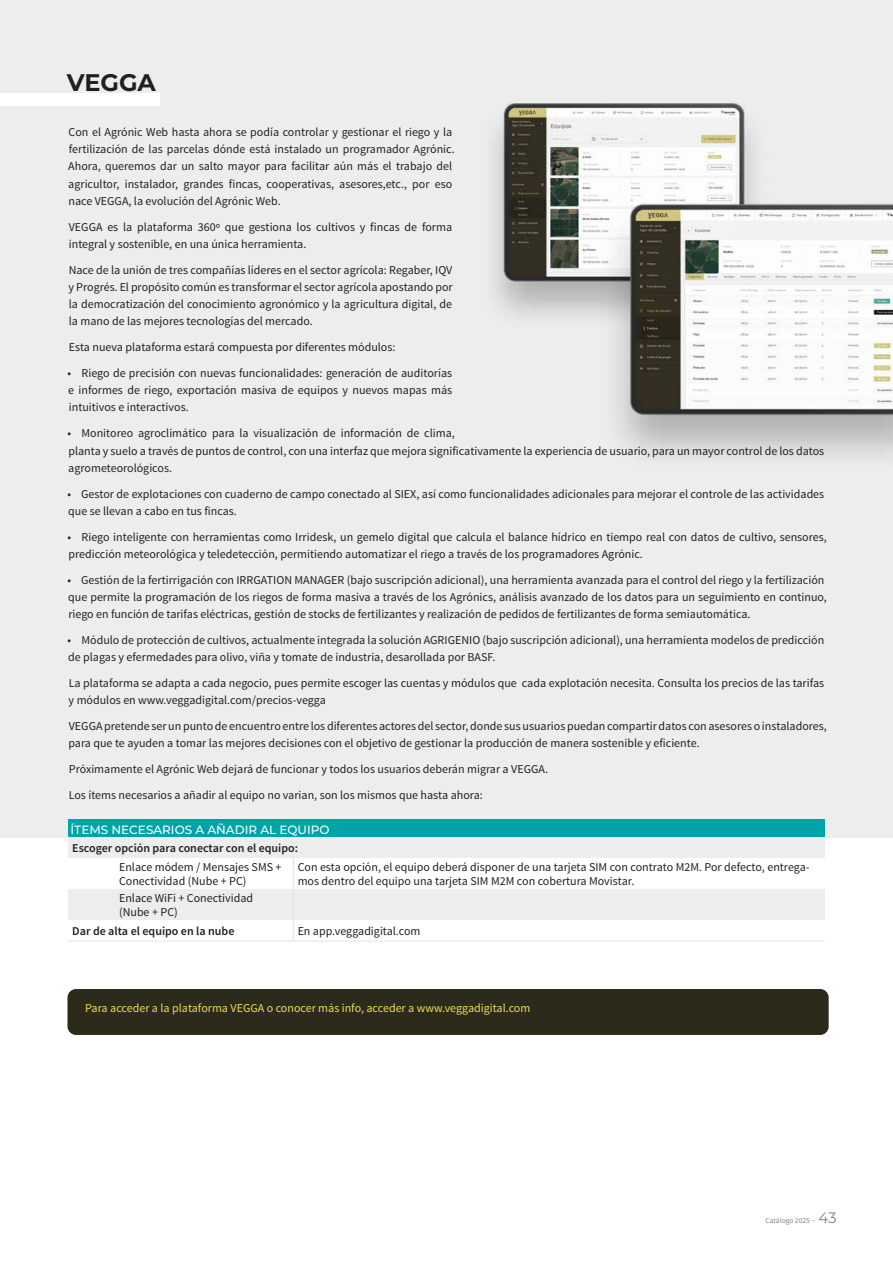
<style>
.page{position:relative;width:893px;height:1263px;background:#fff}
.page>*{position:absolute;margin:0;border:0;box-sizing:border-box;transform-origin:0 0}
.t1{font:700 24px "Montserrat";color:#231f20}
.t2{font:12px/17.2px "Source Sans Pro";color:#231f20}
.t3{font:12px "Source Sans Pro";color:#efdd59}
.t4{font:600 12px "Source Sans Pro";color:#231f20}
.t5{font:500 12px "Montserrat";color:#fff}
.t6{font:7.5px "Source Sans Pro";color:#808285}
.s1{font-weight:600}
.s2{font-family:"Montserrat";font-size:15px}
</style>
<div class="page">
<div style="left:0;top:0;width:893px;height:837px;background:#ededee"></div>
<div style="left:0;top:94px;width:160px;height:12px;background:#fff"></div>
<svg style="left:68px;top:837px;width:757px;height:83px;fill:#ededee"></svg>
<hr style="left:293px;top:858px;width:1px;height:31px;background:#e5e6e8">
<hr style="left:293px;top:889px;width:1px;height:31px;background:#e5e6e8">
<svg style="left:293px;top:920px;width:1px;height:20px"></svg>
<hr style="left:68px;top:940px;width:225px;height:2px;background:#ededee">
<hr style="left:293px;top:940px;width:532px;height:2px;background:#ededee">
<div style="left:68px;top:820px;width:757px;height:17px;background:#00a4a7"></div>
<div style="left:68px;top:989px;width:761px;height:46px;background:#2c2a1a;border-radius:9px"></div>
<img style="left:493px;top:103px;width:262px;height:214px">
<img style="left:597px;top:198px;width:296px;height:259px">
<h1 class="t1" style="left:67px;top:65px;width:90px">VEGGA</h1>
<p class="t2" style="left:68px;top:123px;width:388px">Con el Agrónic Web hasta ahora se podía controlar y gestionar el riego y la fertilización de las parcelas dónde está instalado un programador Agrónic.<br>Ahora, queremos dar un salto mayor para facilitar aún más el trabajo del agricultor, instalador, grandes fincas, cooperativas, asesores,etc., por eso nace VEGGA, la evolución del Agrónic Web.</p>
<p class="t2" style="left:69px;top:218px;width:385px">VEGGA es la plataforma 360º que gestiona los cultivos y fincas de forma integral y sostenible, en una única herramienta.</p>
<p class="t2" style="left:69px;top:261px;width:386px;text-align:justify">Nace de la unión de tres compañías líderes en el sector agrícola: Regaber, IQV y Progrés. El propósito común es transformar el sector agrícola apostando por la democratización del conocimiento agronómico y la agricultura digital, de la mano de las mejores tecnologías del mercado.</p>
<p class="t2" style="left:69px;top:339px;width:328px">Esta nueva plataforma estará compuesta por diferentes módulos:</p>
<p class="t2" style="left:67px;top:364px;width:386px;text-align:justify">• Riego de precisión con nuevas funcionalidades: generación de auditorías e informes de riego, exportación masiva de equipos y nuevos mapas más intuitivos e interactivos.</p>
<p class="t2" style="left:67px;top:425px;width:389px">• Monitoreo agroclimático para la visualización de información de clima,</p>
<p class="t2" style="left:68px;top:442px;width:757px">planta y suelo a través de puntos de control, con una interfaz que mejora significativamente la experiencia de usuario, para un mayor control de los datos agrometeorológicos.</p>
<p class="t2" style="left:67px;top:485px;width:758px">• Gestor de explotaciones con cuaderno de campo conectado al SIEX, así como funcionalidades adicionales para mejorar el controle de las actividades que se llevan a cabo en tus fincas.</p>
<p class="t2" style="left:67px;top:528px;width:761px">• Riego inteligente con herramientas como Irridesk, un gemelo digital que calcula el balance hídrico en tiempo real con datos de cultivo, sensores, predicción meteorológica y teledetección, permitiendo automatizar el riego a través de los programadores Agrónic.</p>
<p class="t2" style="left:67px;top:571px;width:761px">• Gestión de la fertirrigación con IRRGATION MANAGER (bajo suscripción adicional), una herramienta avanzada para el control del riego y la fertilización que permite la programación de los riegos de forma masiva a través de los Agrónics, análisis avanzado de los datos para un seguimiento en continuo, riego en función de tarifas eléctricas, gestión de stocks de fertilizantes y realización de pedidos de fertilizantes de forma semiautomática.</p>
<p class="t2" style="left:67px;top:631px;width:758px">• Módulo de protección de cultivos, actualmente integrada la solución AGRIGENIO (bajo suscripción adicional), una herramienta modelos de predicción de plagas y efermedades para olivo, viña y tomate de industria, desarollada por BASF.</p>
<p class="t2" style="left:69px;top:674px;width:757px">La plataforma se adapta a cada negocio, pues permite escoger las cuentas y módulos que cada explotación necesita. Consulta los precios de las tarifas y módulos en www.veggadigital.com/precios-vegga</p>
<p class="t2" style="left:68px;top:717px;width:760px">VEGGA pretende ser un punto de encuentro entre los diferentes actores del sector, donde sus usuarios puedan compartir datos con asesores o instaladores, para que te ayuden a tomar las mejores decisiones con el objetivo de gestionar la producción de manera sostenible y eficiente.</p>
<p class="t2" style="left:69px;top:756px;width:481px;line-height:25.8px">Próximamente el Agrónic Web dejará de funcionar y todos los usuarios deberán migrar a VEGGA.<br>Los ítems necesarios a añadir al equipo no varian, son los mismos que hasta ahora:</p>
<p class="t5" style="left:71px;top:821px;width:260px">ÍTEMS NECESARIOS A AÑADIR AL EQUIPO</p>
<p class="t4" style="left:72px;top:840px;width:227px">Escoger opción para conectar con el equipo:</p>
<p class="t2" style="left:119px;top:861px;width:164px;line-height:13.5px">Enlace módem / Mensajes SMS +<br>Conectividad (Nube + PC)</p>
<p class="t2" style="left:298px;top:861px;width:513px;line-height:13.5px">Con esta opción, el equipo deberá disponer de una tarjeta SIM con contrato M2M. Por defecto, entrega&shy;mos dentro del equipo una tarjeta SIM M2M con cobertura Movistar.</p>
<p class="t2" style="left:119px;top:892px;width:136px;line-height:13.5px">Enlace WiFi + Conectividad (Nube + PC)</p>
<p class="t4" style="left:72px;top:923px;width:164px">Dar de alta el equipo en la nube</p>
<p class="t2" style="left:298px;top:923px;width:124px">En app.veggadigital.com</p>
<p class="t3" style="left:85px;top:1001px;width:447px">Para acceder a la plataforma VEGGA o conocer más info, acceder a www.veggadigital.com</p>
<p class="t6" style="left:765px;top:1216px;width:73px">Catálogo 2025 <span class="s1">·</span> <span class="s2">43</span></p>
</div>
